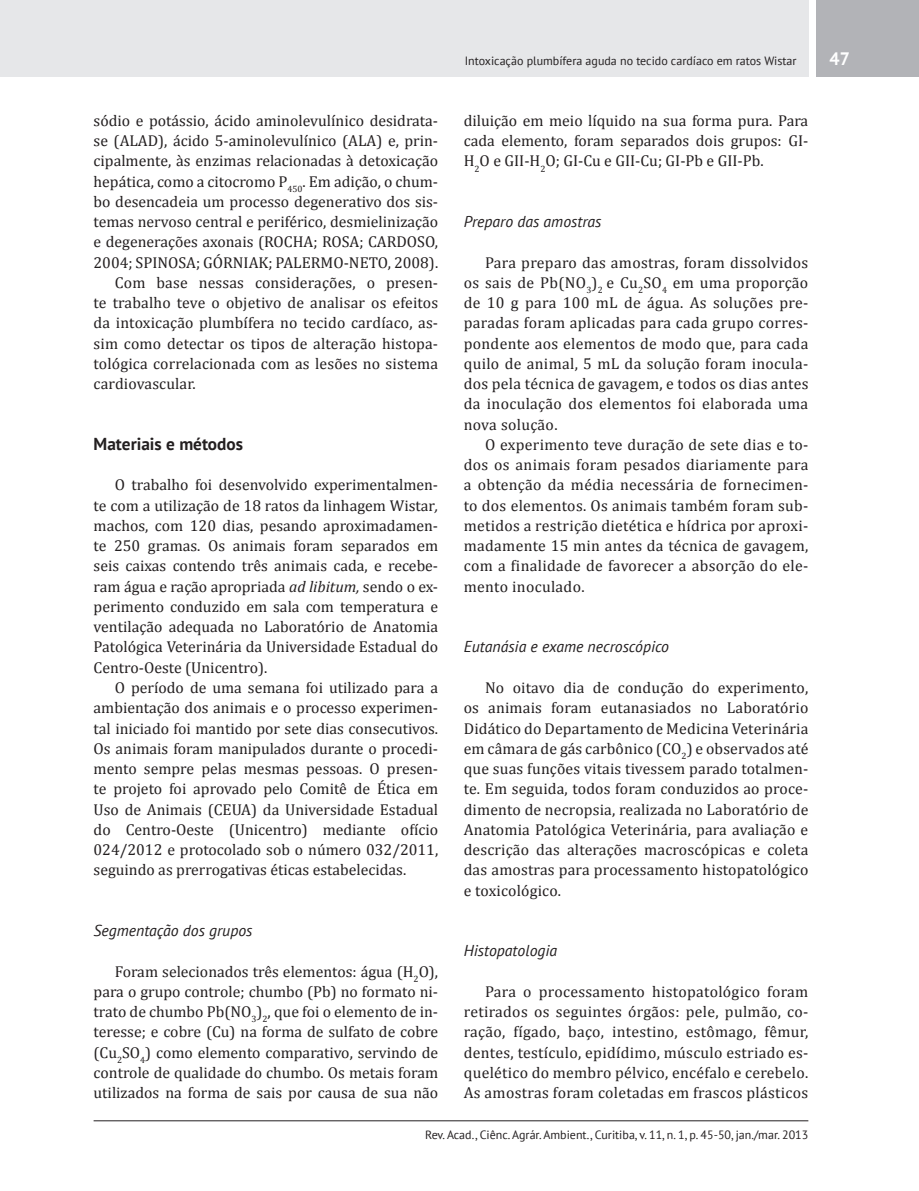
<style>
.page{position:relative;width:919px;height:1191px;background:#fff}
.page>*{position:absolute;margin:0;border:0;box-sizing:border-box;transform-origin:0 0}
.Número_de_páginas{font:700 18px "PT Sans";color:#fff}
.Título_1{font:700 17.25px "PT Sans";color:#231f20}
.Corpo_de_texto{font:15.75px/20.2px "Cambria";color:#231f20;text-align:justify}
.Título_2{font:italic 15.75px "PT Sans";color:#231f20}
.Rodapé{font:12px "PT Sans";color:#231f20}
.Cabeçalho{font:12px "PT Sans";color:#231f20}
.s1{font-style:italic}
</style>
<div class="page">
<div style="left:0;top:0;width:808px;height:77px;background:#e6e7e9"></div>
<div style="left:816px;top:0;width:102px;height:77px;background:#b2b3b7"></div>
<hr style="left:94px;top:1120px;width:714px;height:1px;background:#231f20">
<p class="Corpo_de_texto" style="left:94px;top:110px;width:346px">sódio e potássio, ácido aminolevulínico desidrata&shy;se (ALAD), ácido 5-aminolevulínico (ALA) e, prin&shy;cipalmente, às enzimas relacionadas à detoxicação hepática, como a citocromo P<sub>450</sub>. Em adição, o chum&shy;bo desencadeia um processo degenerativo dos sis&shy;temas nervoso central e periférico, desmielinização e degenerações axonais (ROCHA; ROSA; CARDOSO, 2004; SPINOSA; GÓRNIAK; PALERMO-NETO, 2008).</p>
<p class="Corpo_de_texto" style="left:94px;top:272px;width:346px;text-indent:21px">Com base nessas considerações, o presen&shy;te trabalho teve o objetivo de analisar os efeitos da intoxicação plumbífera no tecido cardíaco, as&shy;sim como detectar os tipos de alteração histopa&shy;tológica correlacionada com as lesões no sistema cardiovascular.</p>
<p class="Título_1" style="left:94px;top:432px;width:151px">Materiais e métodos</p>
<p class="Corpo_de_texto" style="left:94px;top:475px;width:346px;text-indent:21px">O trabalho foi desenvolvido experimentalmen&shy;te com a utilização de 18 ratos da linhagem Wistar<span class="s1">, </span>machos, com 120 dias, pesando aproximadamen&shy;te 250 gramas. Os animais foram separados em seis caixas contendo três animais cada, e recebe&shy;ram água e ração apropriada <span class="s1">ad libitum,</span> sendo o ex&shy;perimento conduzido em sala com temperatura e ventilação adequada no Laboratório de Anatomia Patológica Veterinária da Universidade Estadual do Centro-Oeste (Unicentro).</p>
<p class="Corpo_de_texto" style="left:94px;top:677px;width:346px;text-indent:21px">O período de uma semana foi utilizado para a ambientação dos animais e o processo experimen&shy;tal iniciado foi mantido por sete dias consecutivos.<br>Os animais foram manipulados durante o procedi&shy;mento sempre pelas mesmas pessoas. O presen&shy;te projeto foi aprovado pelo Comitê de Ética em Uso de Animais (CEUA) da Universidade Estadual do Centro-Oeste (Unicentro) mediante ofício 024/2012 e protocolado sob o número 032/2011, seguindo as prerrogativas éticas estabelecidas.</p>
<p class="Título_2" style="left:94px;top:920px;width:160px">Segmentação dos grupos</p>
<p class="Corpo_de_texto" style="left:94px;top:961px;width:346px;text-indent:21px">Foram selecionados três elementos: água (H<sub>2</sub>O), para o grupo controle; chumbo (Pb) no formato ni&shy;trato de chumbo Pb(NO<sub>3</sub>)<sub>2</sub>, que foi o elemento de in&shy;teresse; e cobre (Cu) na forma de sulfato de cobre (Cu<sub>2</sub>SO<sub>4</sub>) como elemento comparativo, servindo de controle de qualidade do chumbo. Os metais foram utilizados na forma de sais por causa de sua não</p>
<p class="Cabeçalho" style="left:464px;top:53px;width:333px">Intoxicação plumbífera aguda no tecido cardíaco em ratos Wistar</p>
<p class="Número_de_páginas" style="left:829px;top:47px;width:22px">47</p>
<p class="Corpo_de_texto" style="left:463px;top:110px;width:346px">diluição em meio líquido na sua forma pura. Para cada elemento, foram separados dois grupos: GI-H<sub>2</sub>O e GII-H<sub>2</sub>O; GI-Cu e GII-Cu; GI-Pb e GII-Pb.</p>
<p class="Título_2" style="left:463px;top:211px;width:139px">Preparo das amostras</p>
<p class="Corpo_de_texto" style="left:463px;top:252px;width:346px;text-indent:21px">Para preparo das amostras, foram dissolvidos os sais de Pb(NO<sub>3</sub>)<sub>2</sub> e Cu<sub>2</sub>SO<sub>4</sub> em uma proporção de 10 g para 100 mL de água. As soluções pre&shy;paradas foram aplicadas para cada grupo corres&shy;pondente aos elementos de modo que, para cada quilo de animal, 5 mL da solução foram inocula&shy;dos pela técnica de gavagem, e todos os dias antes da inoculação dos elementos foi elaborada uma nova solução.</p>
<p class="Corpo_de_texto" style="left:463px;top:434px;width:346px;text-indent:21px">O experimento teve duração de sete dias e to&shy;dos os animais foram pesados diariamente para a obtenção da média necessária de fornecimen&shy;to dos elementos. Os animais também foram sub&shy;metidos a restrição dietética e hídrica por aproxi&shy;madamente 15 min antes da técnica de gavagem, com a finalidade de favorecer a absorção do ele&shy;mento inoculado.</p>
<p class="Título_2" style="left:463px;top:637px;width:207px">Eutanásia e exame necroscópico</p>
<p class="Corpo_de_texto" style="left:463px;top:677px;width:346px;text-indent:21px">No oitavo dia de condução do experimento, os animais foram eutanasiados no Laboratório Didático do Departamento de Medicina Veterinária em câmara de gás carbônico (CO<sub>2</sub>) e observados até que suas funções vitais tivessem parado totalmen&shy;te. Em seguida, todos foram conduzidos ao proce&shy;dimento de necropsia, realizada no Laboratório de Anatomia Patológica Veterinária, para avaliação e descrição das alterações macroscópicas e coleta das amostras para processamento histopatológico e toxicológico.</p>
<p class="Título_2" style="left:463px;top:940px;width:95px">Histopatologia</p>
<p class="Corpo_de_texto" style="left:463px;top:981px;width:346px;text-indent:21px">Para o processamento histopatológico foram retirados os seguintes órgãos: pele, pulmão, co&shy;ração, fígado, baço, intestino, estômago, fêmur, dentes, testículo, epidídimo, músculo estriado es&shy;quelético do membro pélvico, encéfalo e cerebelo.<br>As amostras foram coletadas em frascos plásticos</p>
<p class="Rodapé" style="left:425px;top:1126px;width:384px">Rev. Acad., Ciênc. Agrár. Ambient., Curitiba, v. 11, n. 1, p. 45-50, jan./mar. 2013</p>
</div>
